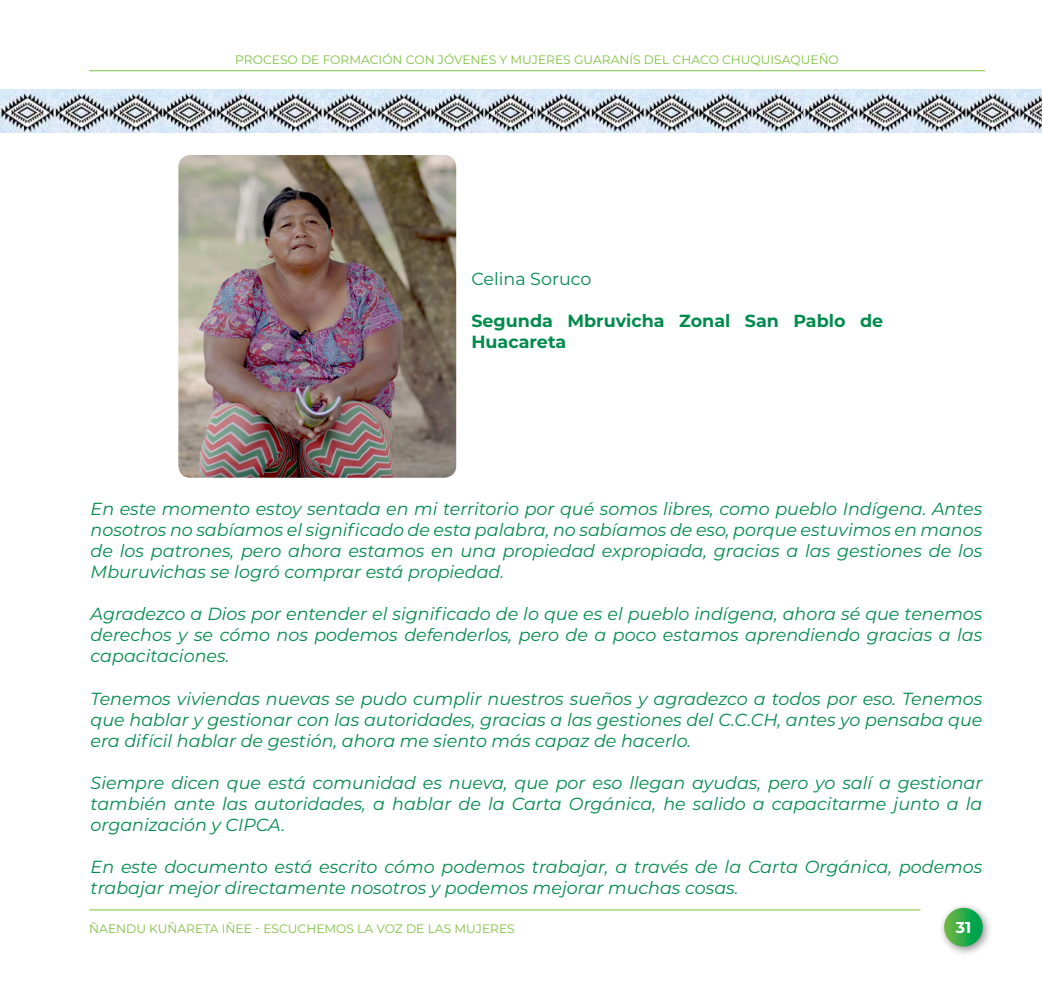
<style>
.page{position:relative;width:1042px;height:993px;background:#fff}
.page>*{position:absolute;margin:0;border:0;box-sizing:border-box;transform-origin:0 0}
.t1{font:italic 17.5px/21px "Montserrat";color:#008b4c;text-align:justify}
.t2{font:700 17.5px/21px "Montserrat";color:#008b4c}
.t3{font:17.5px "Montserrat";color:#008b4c}
.t4{font:700 15.75px "Montserrat";color:#fff}
.t5{font:12.25px "Montserrat";color:#7fc241}
</style>
<div class="page">
<div style="left:938px;top:902px;width:55px;height:54px;background:#231f20;opacity:.5"></div>
<svg style="left:944px;top:907px;width:39px;height:39px"></svg>
<hr style="left:89px;top:70px;width:896px;height:1px;background:#7fc241">
<hr style="left:89px;top:909px;width:831px;height:1px;background:#7fc241">
<img style="left:178px;top:155px;width:278px;height:322px">
<img style="left:0;top:89px;width:1042px;height:43px">
<p class="t5" style="left:235px;top:51px;width:605px">PROCESO DE FORMACIÓN CON JÓVENES Y MUJERES GUARANÍS DEL CHACO CHUQUISAQUEÑO</p>
<p class="t3" style="left:471px;top:267px;width:122px">Celina Soruco</p>
<p class="t2" style="left:471px;top:309px;width:413px">Segunda Mbruvicha Zonal San Pablo de<br>Huacareta</p>
<p class="t1" style="left:91px;top:498px;width:893px">En este momento estoy sentada en mi territorio por qué somos libres, como pueblo Indígena. Antes nosotros no sabíamos el significado de esta palabra, no sabíamos de eso, porque estuvimos en manos de los patrones, pero ahora estamos en una propiedad expropiada, gracias a las gestiones de los Mburuvichas se logró comprar está propiedad.</p>
<p class="t1" style="left:91px;top:603px;width:893px">Agradezco a Dios por entender el significado de lo que es el pueblo indígena, ahora sé que tenemos derechos y se cómo nos podemos defenderlos, pero de a poco estamos aprendiendo gracias a las capacitaciones.</p>
<p class="t1" style="left:91px;top:687px;width:893px">Tenemos viviendas nuevas se pudo cumplir nuestros sueños y agradezco a todos por eso. Tenemos que hablar y gestionar con las autoridades, gracias a las gestiones del C.C.CH, antes yo pensaba que era difícil hablar de gestión, ahora me siento más capaz de hacerlo.</p>
<p class="t1" style="left:91px;top:771px;width:893px">Siempre dicen que está comunidad es nueva, que por eso llegan ayudas, pero yo salí a gestionar también ante las autoridades, a hablar de la Carta Orgánica, he salido a capacitarme junto a la organización y CIPCA.</p>
<p class="t1" style="left:91px;top:855px;width:893px">En este documento está escrito cómo podemos trabajar, a través de la Carta Orgánica, podemos trabajar mejor directamente nosotros y podemos mejorar muchas cosas.</p>
<p class="t5" style="left:89px;top:919px;width:427px">ÑAENDU KUÑARETA IÑEE - ESCUCHEMOS LA VOZ DE LAS MUJERES</p>
<p class="t4" style="left:955px;top:915px;width:17px">31</p>
</div>
